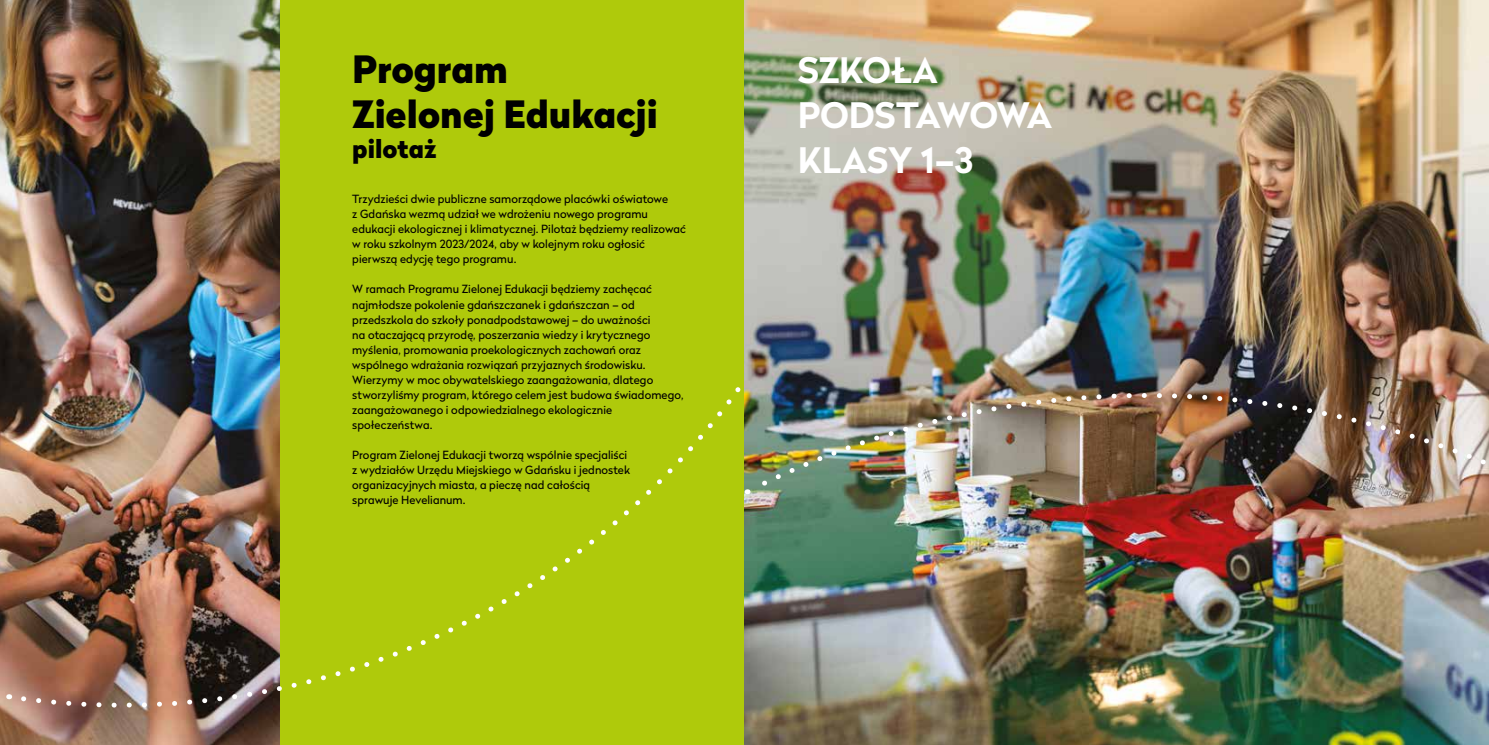
<style>
.page{position:relative;width:1489px;height:745px;background:#fff}
.page>*{position:absolute;margin:0;border:0;box-sizing:border-box;transform-origin:0 0}
.t1{font:900 37.5px/45px "Radikal";letter-spacing:-.005em;color:#000}
.t2{font:700 35px/45px "Radikal";letter-spacing:-.01em;color:#fff}
.t3{font:900 25px "Radikal";color:#000}
.t4{font:11.25px/15px "Radikal";letter-spacing:.005em;color:#000}
</style>
<div class="page">
<div style="left:279px;top:0;width:476px;height:744px;background:#afca0b"></div>
<img style="left:0;top:0;width:279px;height:744px">
<img style="left:18px;top:183px;width:723px;height:561px">
<img style="left:744px;top:0;width:744px;height:744px">
<img style="left:747px;top:293px;width:741px;height:451px">
<h1 class="t1" style="left:352px;top:45px;width:307px">Program<br>Zielonej Edukacji</h1>
<h3 class="t3" style="left:352px;top:131px;width:86px">pilotaż</h3>
<p class="t4" style="left:352px;top:191px;width:335px">Trzydzieści dwie publiczne samorządowe placówki oświatowe<br>z Gdańska wezmą udział we wdrożeniu nowego programu edukacji ekologicznej i klimatycznej. Pilotaż będziemy realizować w roku szkolnym 2023/2024, aby w kolejnym roku ogłosić pierwszą edycję tego programu.</p>
<p class="t4" style="left:352px;top:281px;width:333px">W ramach Programu Zielonej Edukacji będziemy zachęcać najmłodsze pokolenie gdańszczanek i gdańszczan – od przedszkola do szkoły ponadpodstawowej – do uważności<br>na otaczającą przyrodę, poszerzania wiedzy i krytycznego myślenia, promowania proekologicznych zachowań oraz wspólnego wdrażania rozwiązań przyjaznych środowisku.<br>Wierzymy w moc obywatelskiego zaangażowania, dlatego stworzyliśmy program, którego celem jest budowa świadomego, zaangażowanego i odpowiedzialnego ekologicznie społeczeństwa.</p>
<p class="t4" style="left:352px;top:446px;width:279px">Program Zielonej Edukacji tworzą wspólnie specjaliści z wydziałów Urzędu Miejskiego w Gdańsku i jednostek organizacyjnych miasta, a pieczę nad całością sprawuje Hevelianum.</p>
<h2 class="t2" style="left:797px;top:46px;width:256px">SZKOŁA<br>PODSTAWOWA<br>KLASY 1–3</h2>
</div>
